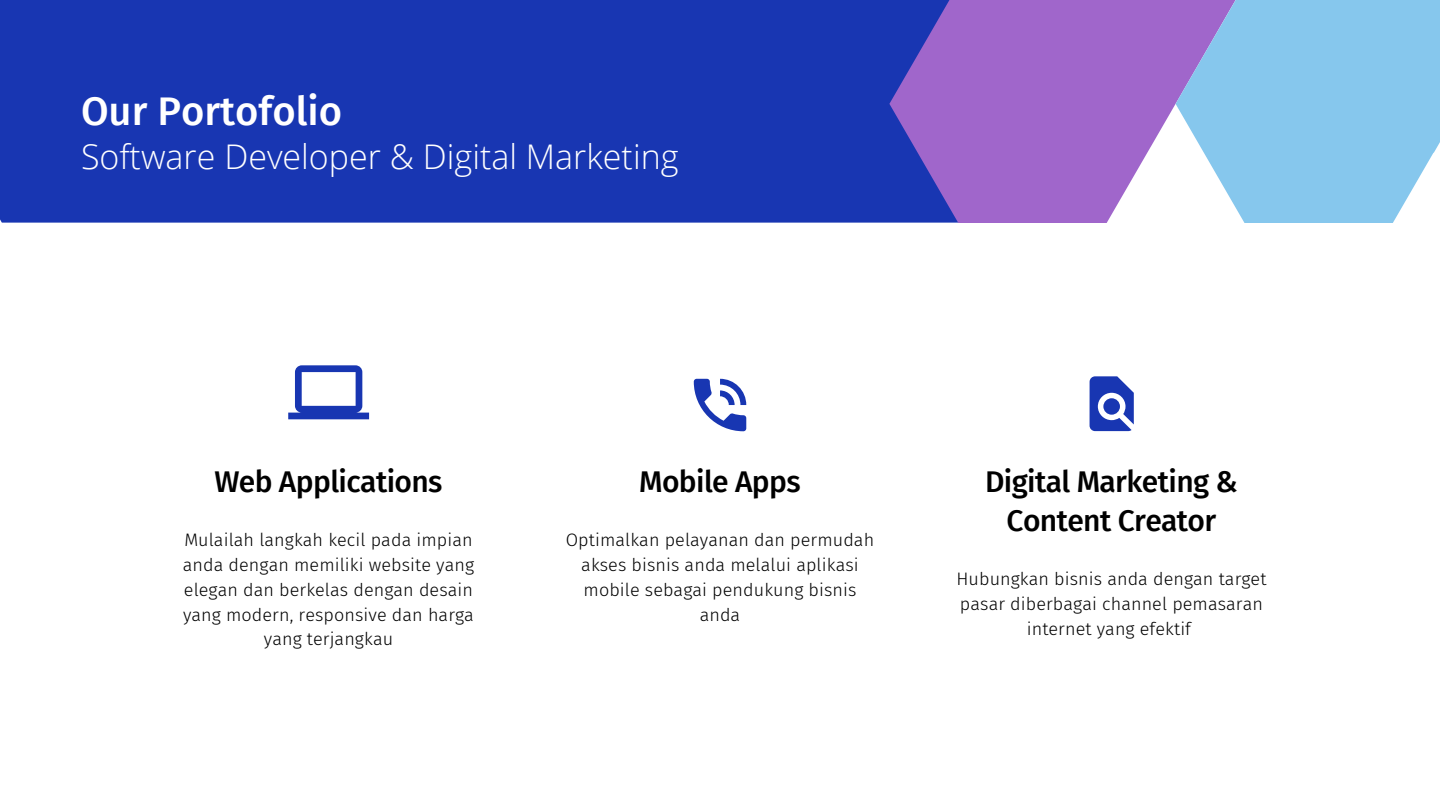
<style>
.page{position:relative;width:1440px;height:810px;background:#fff}
.page>*{position:absolute;margin:0;border:0;box-sizing:border-box;transform-origin:0 0}
.t1{font:500 40px "Fira Sans";color:#fff}
.t2{font:300 34px "Open Sans";color:#fff}
.t3{font:500 30px/39px "Fira Sans";letter-spacing:-.02em;color:#000;text-align:center}
.t4{font:300 18px/24.8px "Fira Sans";letter-spacing:.005em;color:#000;text-align:center}
</style>
<div class="page">
<div style="left:0;top:0;width:889px;height:223px;background:#1836b2"></div>
<svg style="left:889px;top:0;width:287px;height:223px;background:#966acb"></svg>
<svg style="left:1176px;top:0;width:264px;height:223px;background:#93c7ed"></svg>
<svg style="left:1090px;top:376px;width:44px;height:55px"></svg>
<svg style="left:288px;top:365px;width:81px;height:54px"></svg>
<svg style="left:694px;top:379px;width:52px;height:52px"></svg>
<h1 class="t1" style="left:81px;top:88px;width:263px">Our Portofolio</h1>
<h2 class="t2" style="left:81px;top:132px;width:599px">Software Developer &amp; Digital Marketing</h2>
<h3 class="t3" style="left:214px;top:462px;width:230px">Web Applications</h3>
<p class="t4" style="left:183px;top:528px;width:293px">Mulailah langkah kecil pada impian anda dengan memiliki website yang elegan dan berkelas dengan desain yang modern, responsive dan harga yang terjangkau</p>
<h3 class="t3" style="left:639px;top:462px;width:163px">Mobile Apps</h3>
<p class="t4" style="left:566px;top:528px;width:310px">Optimalkan pelayanan dan permudah akses bisnis anda melalui aplikasi mobile sebagai pendukung bisnis anda</p>
<h3 class="t3" style="left:985px;top:462px;width:254px">Digital Marketing &amp;<br>Content Creator</h3>
<p class="t4" style="left:956px;top:567px;width:311px">Hubungkan bisnis anda dengan target pasar diberbagai channel pemasaran internet yang efektif</p>
</div>
